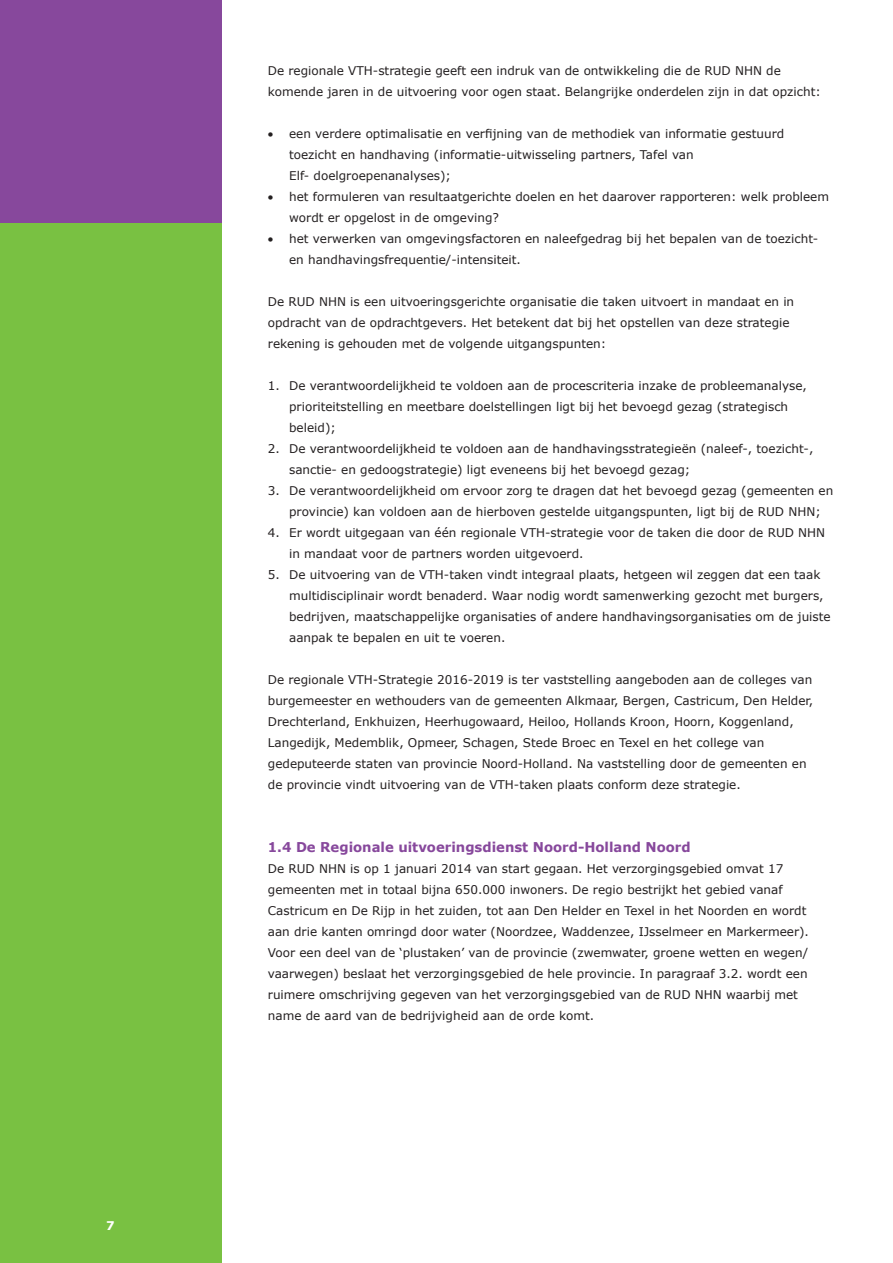
<style>
.page{position:relative;width:893px;height:1263px;background:#fff}
.page>*{position:absolute;margin:0;border:0;box-sizing:border-box;transform-origin:0 0}
.t1{font:700 13.5px "Verdana";color:#87489c}
.t2{font:12px/21px "Verdana";color:#231f20}
.t3{font:700 12px "Verdana";color:#fff}
</style>
<div class="page">
<div style="left:0;top:0;width:221px;height:1263px;background:#79c142"></div>
<div style="left:0;top:0;width:221px;height:222px;background:#87489c"></div>
<p class="t3" style="left:106px;top:1217px;width:10px">7</p>
<p class="t2" style="left:268px;top:60px;width:446px">De regionale VTH-strategie geeft een indruk van de ontwikkeling die de RUD</p>
<p class="t2" style="left:268px;top:60px;width:554px;text-indent:467px">NHN de komende jaren in de uitvoering voor ogen staat. Belangrijke onderdelen zijn in dat opzicht:</p>
<p class="t2" style="left:289px;top:123px;width:497px;text-indent:-21px">• een verdere optimalisatie en verfijning van de methodiek van informatie gestuurd toezicht en handhaving (informatie-uitwisseling partners, Tafel van<br>Elf- doelgroepenanalyses);</p>
<p class="t2" style="left:289px;top:186px;width:541px;text-indent:-21px">• het formuleren van resultaatgerichte doelen en het daarover rapporteren: welk probleem wordt er opgelost in de omgeving?</p>
<p class="t2" style="left:289px;top:228px;width:531px;text-indent:-21px">• het verwerken van omgevingsfactoren en naleefgedrag bij het bepalen van de toezicht&shy;en handhavingsfrequentie/-intensiteit.</p>
<p class="t2" style="left:268px;top:291px;width:30px">De RUD</p>
<p class="t2" style="left:268px;top:291px;width:528px;text-indent:51px">N HN is een uitvoeringsgerichte organisatie die taken uitvoert in mandaat en in opdracht van de opdrachtgevers. Het betekent dat bij het opstellen van deze strategie rekening is gehouden met de volgende uitgangspunten:</p>
<p class="t2" style="left:289px;top:375px;width:519px;text-indent:-21px">1. De verantwoordelijkheid te voldoen aan de procescriteria inzake de probleemanalyse, prioriteitstelling en meetbare doelstellingen ligt bij het bevoegd gezag (strategisch beleid);</p>
<p class="t2" style="left:289px;top:438px;width:526px;text-indent:-21px">2. De verantwoordelijkheid te voldoen aan de handhavingsstrategieën (naleef-, toezicht-, sanctie- en gedoogstrategie) ligt eveneens bij het bevoegd gezag;</p>
<p class="t2" style="left:289px;top:480px;width:546px;text-indent:-21px">3. De verantwoordelijkheid om ervoor zorg te dragen dat het bevoegd gezag (gemeenten en provincie) kan voldoen aan de hierboven gestelde uitgangspunten, ligt bij de RUD</p>
<p class="t2" style="left:788px;top:501px;width:34px">NHN;</p>
<p class="t2" style="left:268px;top:522px;width:509px">4. Er wordt uitgegaan van één regionale VTH-strategie voor de taken die door de RUD</p>
<p class="t2" style="left:798px;top:522px;width:26px">NHN</p>
<p class="t2" style="left:289px;top:543px;width:296px">in mandaat voor de partners worden uitgevoerd.</p>
<p class="t2" style="left:289px;top:564px;width:543px;text-indent:-21px">5. De uitvoering van de VTH-taken vindt integraal plaats, hetgeen wil zeggen dat een taak multidisciplinair wordt benaderd. Waar nodig wordt samenwerking gezocht met burgers, bedrijven, maatschappelijke organisaties of andere handhavingsorganisaties om de juiste aanpak te bepalen en uit te voeren.</p>
<p class="t2" style="left:268px;top:669px;width:547px">De regionale VTH-Strategie 2016-2019 is ter vaststelling aangeboden aan de colleges van burgemeester en wethouders van de gemeenten Alkmaar, Bergen, Castricum, Den Helder, Drechterland, Enkhuizen, Heerhugowaard, Heiloo, Hollands Kroon, Hoorn, Koggenland, Langedijk, Medemblik, Opmeer, Schagen, Stede Broec en Texel en het college van gedeputeerde staten van provincie Noord-Holland. Na vaststelling door de gemeenten en de provincie vindt uitvoering van de VTH-taken plaats conform deze strategie.</p>
<p class="t1" style="left:268px;top:838px;width:424px">1.4 De Regionale uitvoeringsdienst Noord-Holland Noord</p>
<p class="t2" style="left:268px;top:858px;width:30px">De RUD</p>
<p class="t2" style="left:268px;top:858px;width:543px;text-indent:51px">N HN is op 1 januari 2014 van start gegaan. Het verzorgingsgebied omvat 17 gemeenten met in totaal bijna 650.000 inwoners. De regio bestrijkt het gebied vanaf Castricum en De Rijp in het zuiden, tot aan Den Helder en Texel in het Noorden en wordt aan drie kanten omringd door water (Noordzee, Waddenzee, IJsselmeer en Markermeer).<br>Voor een deel van de ‘plustaken’ van de provincie (zwemwater, groene wetten en wegen/ vaarwegen) beslaat het verzorgingsgebied de hele provincie. In paragraaf 3.2. wordt een ruimere omschrijving gegeven van het verzorgingsgebied van de RUD</p>
<p class="t2" style="left:695px;top:984px;width:105px">N HN waarbij met</p>
<p class="t2" style="left:268px;top:1005px;width:328px">name de aard van de bedrijvigheid aan de orde komt.</p>
</div>
